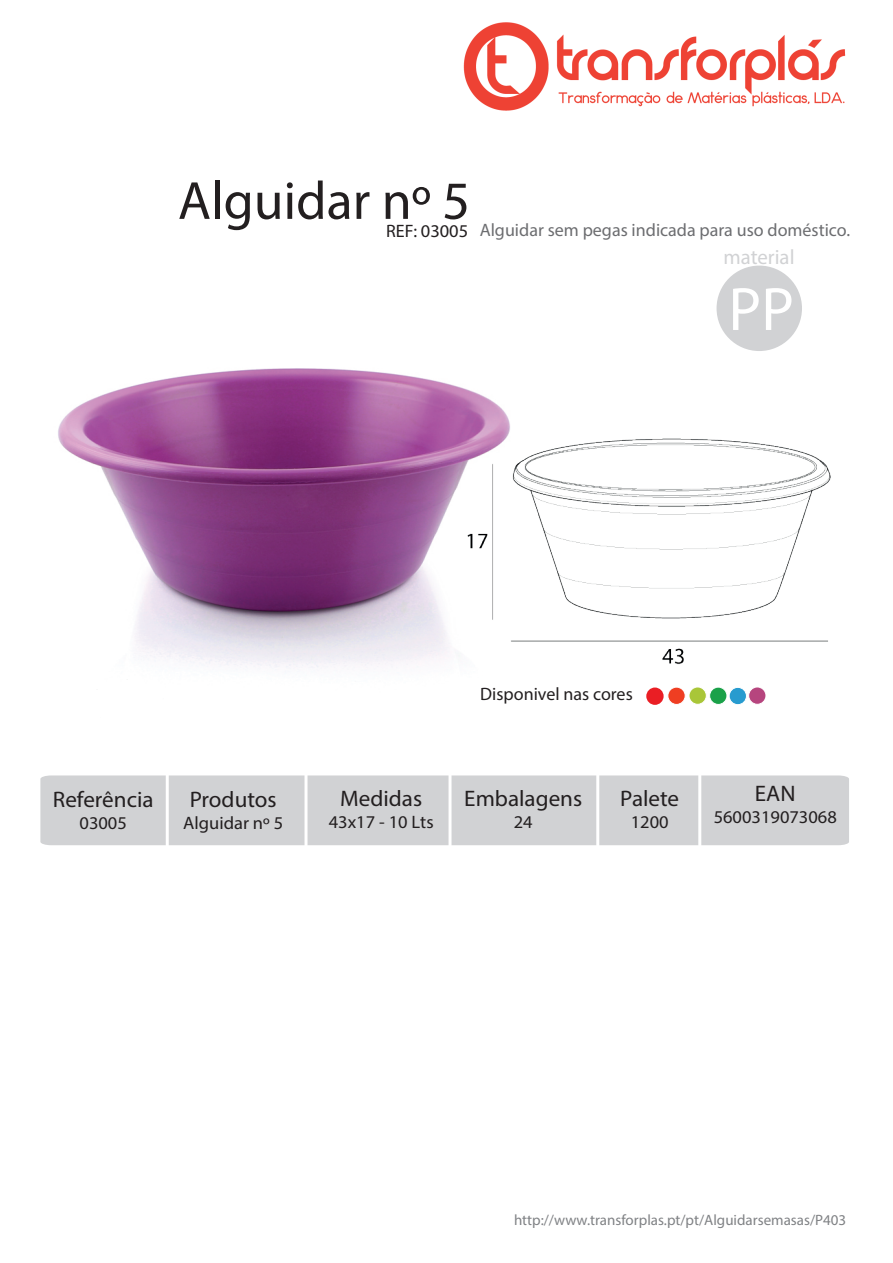
<style>
.page{position:relative;width:893px;height:1263px;background:#fff}
.page>*{position:absolute;margin:0;border:0;box-sizing:border-box;transform-origin:0 0}
.t1{font:61.65px "Myriad Pro";color:#fff}
.t2{font:54px "Myriad Pro";color:#231f20}
.t3{font:22.5px "Myriad Pro";color:#231f20}
.t4{font:20.85px "Myriad Pro";color:#d1d2d4}
.t5{font:18px "Myriad Pro";color:#231f20}
.t6{font:18px "Myriad Pro";color:#6c6d70}
.t7{font:15px "Myriad Pro";color:#808285}
.s1{color:#231f20}
</style>
<div class="page">
<div style="left:40px;top:775px;width:809px;height:70px;background:#d1d2d4"></div>
<img style="left:463px;top:22px;width:383px;height:89px">
<img style="left:58px;top:368px;width:443px;height:300px">
<img style="left:449px;top:408px;width:382px;height:260px">
<hr style="left:166px;top:768px;width:3px;height:78px;background:#fff">
<svg style="left:304px;top:775px;width:4px;height:70px"></svg>
<svg style="left:448px;top:775px;width:4px;height:70px"></svg>
<hr style="left:596px;top:772px;width:3px;height:78px;background:#fff">
<hr style="left:698px;top:773px;width:3px;height:78px;background:#fff">
<div style="left:717px;top:266px;width:85px;height:85px;background:#d1d2d4;border-radius:50%"></div>
<div style="left:749px;top:687px;width:17px;height:17px;background:#b6457e;border-radius:50%"></div>
<div style="left:748px;top:687px;width:18px;height:17px;border:1px solid #fff;border-radius:50%"></div>
<div style="left:646px;top:687px;width:18px;height:18px;background:#ea1e24;border-radius:50%"></div>
<div style="left:729px;top:687px;width:17px;height:18px;background:#279bcf;border-radius:50%"></div>
<div style="left:729px;top:687px;width:18px;height:18px;border:1px solid #fff;border-radius:50%"></div>
<div style="left:710px;top:687px;width:17px;height:17px;background:#1aa149;border-radius:50%"></div>
<div style="left:709px;top:687px;width:18px;height:18px;border:1px solid #fff;border-radius:50%"></div>
<div style="left:668px;top:687px;width:17px;height:17px;background:#ef3e22;border-radius:50%"></div>
<div style="left:668px;top:687px;width:17px;height:18px;border:1px solid #fff;border-radius:50%"></div>
<div style="left:689px;top:687px;width:17px;height:17px;background:#a9c638;border-radius:50%"></div>
<div style="left:689px;top:687px;width:17px;height:17px;border:1px solid #fff;border-radius:50%"></div>
<h2 class="t2" style="left:178px;top:167px;width:294px">Alguidar nº 5</h2>
<p class="t6" style="left:386px;top:219px;width:465px"><span class="s1">REF: 03005</span> Alguidar sem pegas indicada para uso doméstico.</p>
<p class="t4" style="left:723px;top:244px;width:73px">material</p>
<h1 class="t1" style="left:728px;top:271px;width:67px">PP</h1>
<p class="t3" style="left:53px;top:785px;width:102px">Referência</p>
<p class="t5" style="left:80px;top:811px;width:49px">03005</p>
<p class="t3" style="left:190px;top:785px;width:88px">Produtos</p>
<p class="t5" style="left:183px;top:811px;width:101px">Alguidar nº 5</p>
<p class="t5" style="left:480px;top:683px;width:154px">Disponivel nas cores</p>
<p class="t3" style="left:340px;top:785px;width:83px">Medidas</p>
<p class="t5" style="left:329px;top:811px;width:106px">43x17 - 10 Lts</p>
<p class="t3" style="left:464px;top:785px;width:119px">Embalagens</p>
<p class="t5" style="left:514px;top:811px;width:20px">24</p>
<p class="t3" style="left:620px;top:784px;width:60px">Palete</p>
<p class="t5" style="left:631px;top:810px;width:39px">1200</p>
<p class="t3" style="left:755px;top:780px;width:42px">EAN</p>
<p class="t5" style="left:714px;top:806px;width:125px">5600319073068</p>
<p class="t7" style="left:514px;top:1211px;width:334px">http://www.transforplas.pt/pt/Alguidarsemasas/P403</p>
</div>
